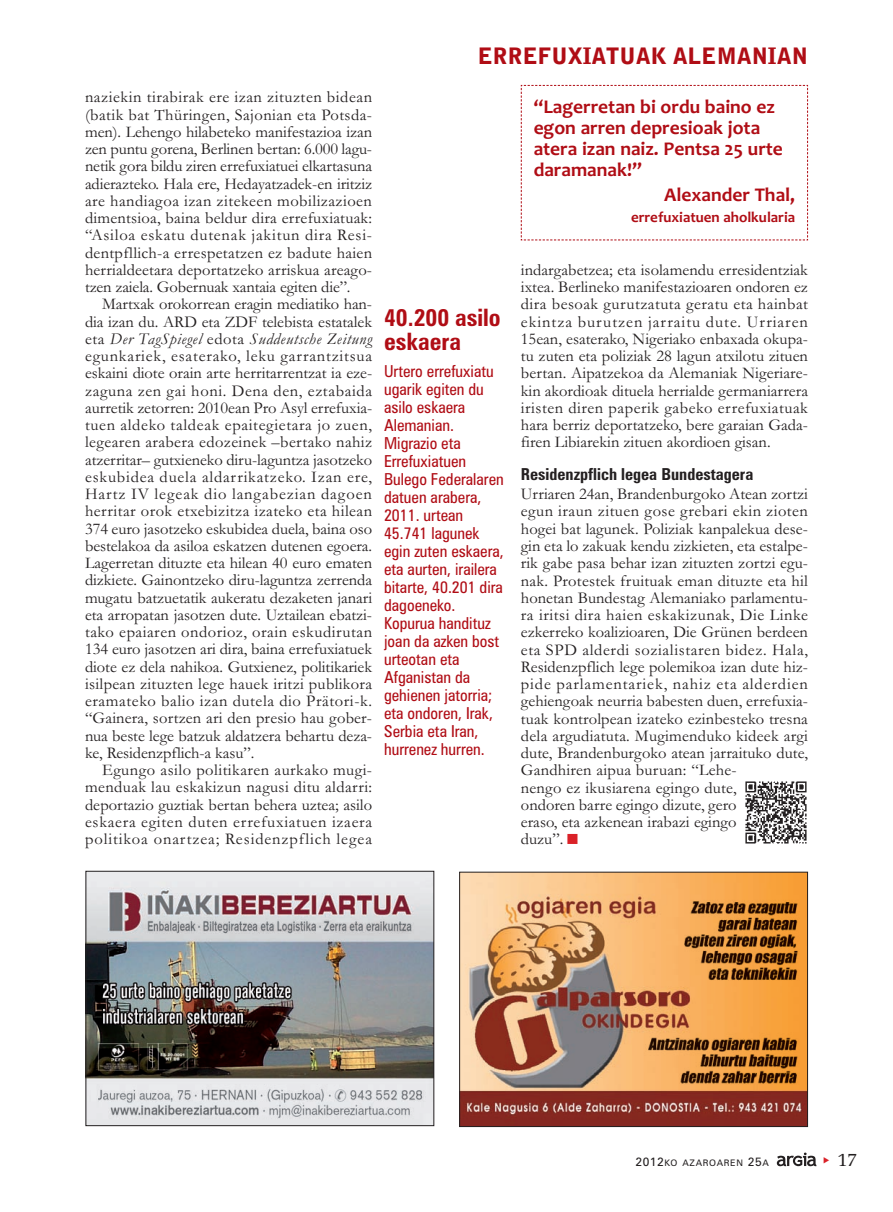
<style>
.page{position:relative;width:893px;height:1212px;background:#fff}
.page>*{position:absolute;margin:0;border:0;box-sizing:border-box;transform-origin:0 0}
.t1{font:700 condensed 24px/24px "Zurich BT";color:#b00d15}
.t2{font:900 22.5px "Bell Gothic Std";color:#b00d15}
.t3{font:700 19.5px/21px "Candara";color:#b00d15}
.t4{font:19.5px "Memoir";color:#231f20}
.t5{font:16.5px/17.2px "Garamond";letter-spacing:.005em;color:#231f20;text-align:justify}
.t6{font:condensed 16.5px/18px "Zurich BT";color:#b00d15}
.t7{font:700 condensed 16.5px "Zurich BT";color:#231f20}
.t8{font:700 15px "Candara";color:#b00d15}
.t9{font:9px "Zurich BT";letter-spacing:.075em;color:#231f20}
.s1{font-style:italic}
.s2{color:#da2128}
.s3{font-size:12px}
</style>
<div class="page">
<svg style="left:777px;top:1152px;width:39px;height:14px"></svg>
<img style="left:745px;top:781px;width:62px;height:63px">
<img style="left:88px;top:873px;width:344px;height:251px">
<div style="left:86px;top:871px;width:348px;height:255px;border:1px solid #231f20"></div>
<svg style="left:520px;top:85px;width:288px;height:156px"></svg>
<img style="left:461px;top:874px;width:345px;height:251px">
<div style="left:459px;top:872px;width:349px;height:255px;border:1px solid #231f20"></div>
<p class="t5" style="left:85px;top:90px;width:289px">naziekin tirabirak ere izan zituzten bidean (batik bat Thüringen, Sajonian eta Potsda&shy;men). Lehengo hilabeteko manifestazioa izan zen puntu gorena, Berlinen bertan: 6.000 lagu&shy;netik gora bildu ziren errefuxiatuei elkartasuna adierazteko. Hala ere, Hedayatzadek-en iritziz are handiagoa izan zitekeen mobilizazioen dimentsioa, baina beldur dira errefuxiatuak: “Asiloa eskatu dutenak jakitun dira Resi&shy;dentpfllich-a errespetatzen ez badute haien herrialdeetara deportatzeko arriskua areago&shy;tzen zaiela. Gobernuak xantaia egiten die”.</p>
<p class="t5" style="left:85px;top:297px;width:289px;text-indent:17px">Martxak orokorrean eragin mediatiko han&shy;dia izan du. ARD eta ZDF telebista estatalek eta <span class="s1">Der TagSpiegel</span> edota <span class="s1">Suddeutsche Zeitung </span>egunkariek, esaterako, leku garrantzitsua eskaini diote orain arte herritarrentzat ia eze&shy;zaguna zen gai honi. Dena den, eztabaida aurretik zetorren: 2010ean Pro Asyl errefuxia&shy;tuen aldeko taldeak epaitegietara jo zuen, legearen arabera edozeinek –bertako nahiz atzerritar– gutxieneko diru-laguntza jasotzeko eskubidea duela aldarrikatzeko. Izan ere, Hartz IV legeak dio langabezian dagoen herritar orok etxebizitza izateko eta hilean 374 euro jasotzeko eskubidea duela, baina oso bestelakoa da asiloa eskatzen dutenen egoera.<br>Lagerretan dituzte eta hilean 40 euro ematen dizkiete. Gainontzeko diru-laguntza zerrenda mugatu batzuetatik aukeratu dezaketen janari eta arropatan jasotzen dute. Uztailean ebatzi&shy;tako epaiaren ondorioz, orain eskudirutan 134 euro jasotzen ari dira, baina errefuxiatuek diote ez dela nahikoa. Gutxienez, politikariek isilpean zituzten lege hauek iritzi publikora eramateko balio izan dutela dio Prätori-k. “Gainera, sortzen ari den presio hau gober&shy;nua beste lege batzuk aldatzera behartu deza&shy;ke, Residenzpflich-a kasu”.</p>
<p class="t5" style="left:85px;top:763px;width:289px;text-indent:17px">Egungo asilo politikaren aurkako mugi&shy;menduak lau eskakizun nagusi ditu aldarri: deportazio guztiak bertan behera uztea; asilo eskaera egiten duten errefuxiatuen izaera politikoa onartzea; Residenzpflich legea</p>
<h2 class="t2" style="left:478px;top:43px;width:332px">ERREFUXIATUAK ALEMANIAN</h2>
<h1 class="t1" style="left:384px;top:308px;width:118px">40.200 asilo eskaera</h1>
<p class="t6" style="left:384px;top:364px;width:121px">Urtero errefuxiatu ugarik egiten du asilo eskaera<br>Alemanian.<br>Migrazio eta<br>Errefuxiatuen<br>Bulego Federalaren datuen arabera,<br>2011. urtean<br>45.741 lagunek egin zuten eskaera, eta aurten, irailera bitarte, 40.201 dira dagoeneko.<br>Kopurua handituz joan da azken bost urteotan eta<br>Afganistan da gehienen jatorria; eta ondoren, Irak,<br>Serbia eta Iran, hurrenez hurren.</p>
<p class="t3" style="left:534px;top:98px;width:251px">“Lagerretan bi ordu baino ez egon arren depresioak jota atera izan naiz. Pentsa 25 urte daramanak!”</p>
<p class="t3" style="left:664px;top:187px;width:133px">Alexander Thal,</p>
<p class="t8" style="left:631px;top:212px;width:166px">errefuxiatuen aholkularia</p>
<p class="t5" style="left:521px;top:263px;width:289px">indargabetzea; eta isolamendu erresidentziak ixtea. Berlineko manifestazioaren ondoren ez dira besoak gurutzatuta geratu eta hainbat ekintza burutzen jarraitu dute. Urriaren 15ean, esaterako, Nigeriako enbaxada okupa&shy;tu zuten eta poliziak 28 lagun atxilotu zituen bertan. Aipatzekoa da Alemaniak Nigeriare&shy;kin akordioak dituela herrialde germaniarrera iristen diren paperik gabeko errefuxiatuak hara berriz deportatzeko, bere garaian Gada&shy;firen Libiarekin zituen akordioen gisan.</p>
<p class="t7" style="left:521px;top:468px;width:234px">Residenzpflich legea Bundestagera</p>
<p class="t5" style="left:521px;top:487px;width:289px;text-align:left">Urriaren 24an, Brandenburgoko Atean zortzi egun iraun zituen gose grebari ekin zioten hogei bat lagunek. Poliziak kanpalekua dese&shy;gin eta lo zakuak kendu zizkieten, eta estalpe&shy;rik gabe pasa behar izan zituzten zortzi egu&shy;nak. Protestek fruituak eman dituzte eta hil honetan Bundestag Alemaniako parlamentu&shy;ra iritsi dira haien eskakizunak, Die Linke ezkerreko koalizioaren, Die Grünen berdeen eta SPD alderdi sozialistaren bidez. Hala, Residenzpflich lege polemikoa izan dute hiz&shy;pide parlamentariek, nahiz eta alderdien gehiengoak neurria babesten duen, errefuxia&shy;tuak kontrolpean izateko ezinbesteko tresna dela argudiatuta. Mugimenduko kideek argi dute, Brandenburgoko atean jarraituko dute, Gandhiren aipua buruan: “Lehe-<br>nengo ez ikusiarena egingo dute,<br>ondoren barre egingo dizute, gero<br>eraso, eta azkenean irabazi egingo<br>duzu”. <span class="s2">■</span></p>
<p class="t9" style="left:635px;top:1160px;width:135px"><span class="s3">2012</span>KO AZAROAREN <span class="s3">25</span>A</p>
<p class="t4" style="left:837px;top:1147px;width:22px">17</p>
</div>
